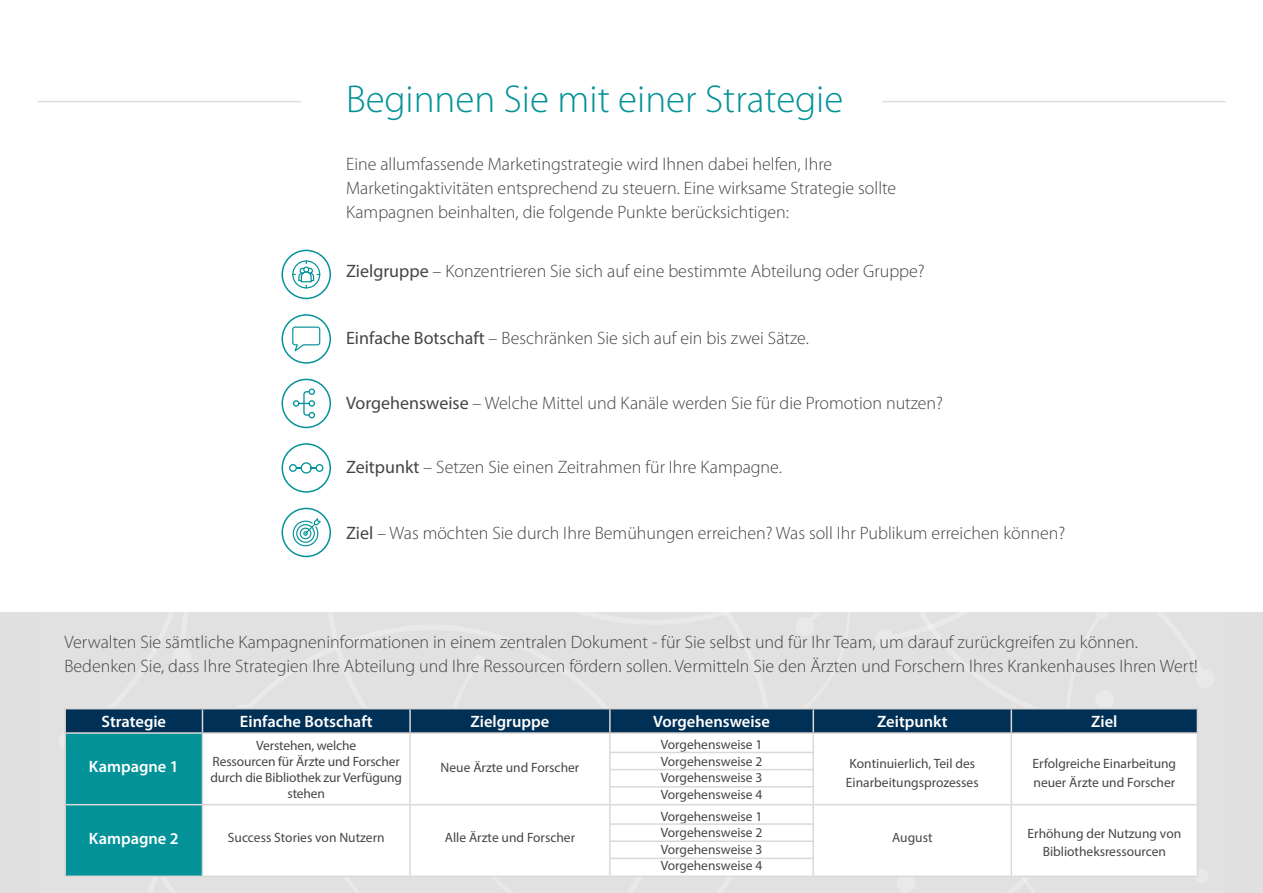
<style>
.page{position:relative;width:1263px;height:893px;background:#fff}
.page>*{position:absolute;margin:0;border:0;box-sizing:border-box;transform-origin:0 0}
.t1{font:300 39px "Myriad Pro";color:#039298}
.Body{font:300 18px/24px "Myriad Pro";color:#454545}
.t2{font:600 16.5px "Myriad Pro";color:#fff}
.t3{font:13.5px/16.2px "Myriad Pro";color:#454647;text-align:center}
.s1{font-weight:400}
</style>
<div class="page">
<div style="left:0;top:612px;width:1263px;height:281px;background:#e0e0e0"></div>
<hr style="left:882px;top:101px;width:343px;height:1px;background:#e0e0e0">
<hr style="left:37px;top:101px;width:264px;height:1px;background:#e0e0e0">
<div style="left:281px;top:250px;width:50px;height:49px;border:2px solid #039298;border-radius:50%"></div>
<div style="left:281px;top:314px;width:50px;height:50px;border:2px solid #039298;border-radius:50%"></div>
<div style="left:281px;top:379px;width:50px;height:49px;border:2px solid #039298;border-radius:50%"></div>
<div style="left:281px;top:443px;width:50px;height:50px;border:2px solid #039298;border-radius:50%"></div>
<div style="left:281px;top:508px;width:50px;height:49px;border:2px solid #039298;border-radius:50%"></div>
<svg style="left:65px;top:612px;width:1133px;height:271px"></svg>
<hr style="left:1011px;top:732px;width:187px;height:2px;background:#dcd8d7">
<hr style="left:610px;top:752px;width:204px;height:1px;background:#dcd8d7">
<hr style="left:610px;top:769px;width:204px;height:1px;background:#dcd8d7">
<hr style="left:610px;top:786px;width:204px;height:1px;background:#dcd8d7">
<hr style="left:610px;top:823px;width:204px;height:2px;background:#dcd8d7">
<hr style="left:610px;top:840px;width:204px;height:2px;background:#dcd8d7">
<hr style="left:610px;top:858px;width:204px;height:1px;background:#dcd8d7">
<svg style="left:293px;top:388px;width:22px;height:30px"></svg>
<svg style="left:289px;top:462px;width:34px;height:12px"></svg>
<svg style="left:293px;top:518px;width:28px;height:28px"></svg>
<svg style="left:292px;top:327px;width:28px;height:24px"></svg>
<svg style="left:292px;top:260px;width:28px;height:28px"></svg>
<p class="t1" style="left:346px;top:78px;width:499px">Beginnen Sie mit einer Strategie</p>
<p class="Body" style="left:346px;top:152px;width:552px">Eine allumfassende Marketingstrategie wird Ihnen dabei helfen, Ihre<br>Marketingaktivitäten entsprechend zu steuern. Eine wirksame Strategie sollte<br>Kampagnen beinhalten, die folgende Punkte berücksichtigen:</p>
<p class="Body" style="left:346px;top:260px;width:580px"><span class="s1">Zielgruppe</span> – Konzentrieren Sie sich auf eine bestimmte Abteilung oder Gruppe?</p>
<p class="Body" style="left:346px;top:326px;width:464px"><span class="s1">Einfache Botschaft</span> – Beschränken Sie sich auf ein bis zwei Sätze.</p>
<p class="Body" style="left:346px;top:391px;width:599px"><span class="s1">Vorgehensweise</span> – Welche Mittel und Kanäle werden Sie für die Promotion nutzen?</p>
<p class="Body" style="left:346px;top:455px;width:437px"><span class="s1">Zeitpunkt</span> – Setzen Sie einen Zeitrahmen für Ihre Kampagne.</p>
<p class="Body" style="left:346px;top:522px;width:721px"><span class="s1">Ziel</span> – Was möchten Sie durch Ihre Bemühungen erreichen? Was soll Ihr Publikum erreichen können?</p>
<p class="Body" style="left:64px;top:630px;width:1135px">Verwalten Sie sämtliche Kampagneninformationen in einem zentralen Dokument - für Sie selbst und für Ihr Team, um darauf zurückgreifen zu können.<br>Bedenken Sie, dass Ihre Strategien Ihre Abteilung und Ihre Ressourcen fördern sollen. Vermitteln Sie den Ärzten und Forschern Ihres Krankenhauses Ihren Wert!</p>
<p class="t2" style="left:102px;top:711px;width:66px">Strategie</p>
<p class="t2" style="left:240px;top:711px;width:134px">Einfache Botschaft</p>
<p class="t2" style="left:471px;top:711px;width:80px">Zielgruppe</p>
<p class="t2" style="left:653px;top:711px;width:118px">Vorgehensweise</p>
<p class="t2" style="left:877px;top:711px;width:72px">Zeitpunkt</p>
<p class="t2" style="left:1091px;top:711px;width:28px">Ziel</p>
<p class="t2" style="left:89px;top:756px;width:91px">Kampagne 1</p>
<p class="t3" style="left:661px;top:736px;width:103px">Vorgehensweise 1</p>
<p class="t3" style="left:661px;top:753px;width:103px">Vorgehensweise 2</p>
<p class="t3" style="left:661px;top:769px;width:103px">Vorgehensweise 3</p>
<p class="t3" style="left:661px;top:786px;width:103px">Vorgehensweise 4</p>
<p class="t3" style="left:256px;top:737px;width:102px">Verstehen, welche</p>
<p class="t3" style="left:210px;top:753px;width:193px">Ressourcen für Ärzte und Forscher durch die Bibliothek zur Verfügung stehen</p>
<p class="t3" style="left:441px;top:759px;width:140px">Neue Ärzte und Forscher</p>
<p class="t3" style="left:1033px;top:753px;width:145px;line-height:19.5px;text-align:left">Erfolgreiche Einarbeitung neuer Ärzte und Forscher</p>
<p class="t3" style="left:849px;top:755px;width:127px">Kontinuierlich, Teil des</p>
<p class="t3" style="left:846px;top:774px;width:134px">Einarbeitungsprozesses</p>
<p class="t2" style="left:89px;top:828px;width:91px">Kampagne 2</p>
<p class="t3" style="left:228px;top:829px;width:158px">Success Stories von Nutzern</p>
<p class="t3" style="left:445px;top:829px;width:132px">Alle Ärzte und Forscher</p>
<p class="t3" style="left:661px;top:808px;width:103px">Vorgehensweise 1</p>
<p class="t3" style="left:661px;top:824px;width:103px">Vorgehensweise 2</p>
<p class="t3" style="left:661px;top:841px;width:103px">Vorgehensweise 3</p>
<p class="t3" style="left:661px;top:857px;width:103px">Vorgehensweise 4</p>
<p class="t3" style="left:892px;top:829px;width:42px">August</p>
<p class="t3" style="left:1027px;top:824px;width:155px;line-height:18px">Erhöhung der Nutzung von<br>Bibliotheksressourcen</p>
</div>
